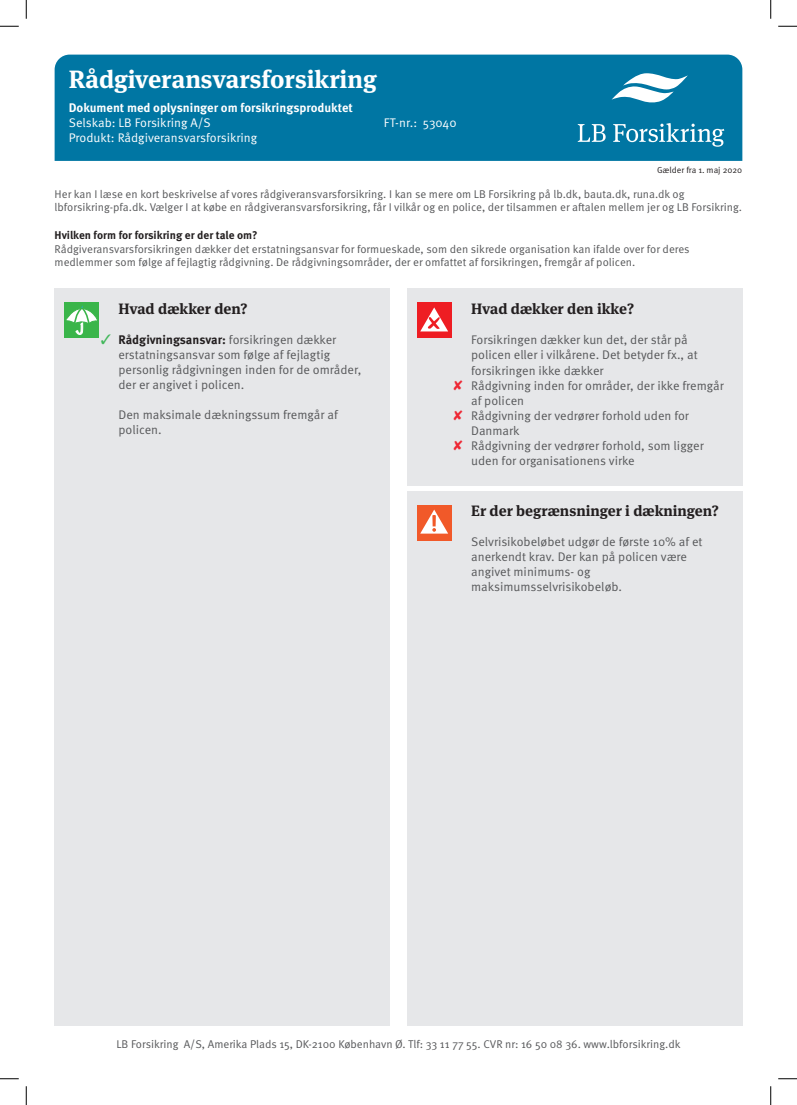
<style>
.page{position:relative;width:797px;height:1105px;background:#fff}
.page>*{position:absolute;margin:0;border:0;box-sizing:border-box;transform-origin:0 0}
.t1{font:700 25px "Meta Serif OT";color:#fff}
.t2{font:700 15px "Meta Serif OT";color:#231f20}
.t3{font:12.5px/15px "Meta Pro Norm";color:#57585a}
.t4{font:12.5px "Meta Pro Norm";color:#fff}
.t5{font:700 12.5px "Meta Pro";color:#fff}
.t6{font:700 12.5px "Meta Pro";color:#231f20}
.t7{font:11.25px/13.8px "Meta Pro Norm";color:#57585a}
.t8{font:700 11.25px "Meta Pro";color:#231f20}
.t9{font:8.75px "Meta Pro Norm";color:#231f20}
.s1{color:#41b75a}
.s2{font-family:"Meta Pro Norm";font-weight:400;color:#57585a}
.s3{color:#ee2834}
</style>
<div class="page">
<div style="left:55px;top:55px;width:687px;height:106px;background:#0076a3"></div>
<div style="left:55px;top:288px;width:334px;height:737px;background:#e6e7e9"></div>
<div style="left:407px;top:288px;width:335px;height:198px;background:#e6e7e9"></div>
<div style="left:407px;top:491px;width:335px;height:534px;background:#e6e7e9"></div>
<svg style="left:578px;top:124px;width:27px;height:18px"></svg>
<svg style="left:613px;top:123px;width:111px;height:24px;background:#3c96b8"></svg>
<svg style="left:611px;top:73px;width:76px;height:30px"></svg>
<div style="left:64px;top:303px;width:34px;height:35px;background:#3ab54a"></div>
<svg style="left:66px;top:305px;width:31px;height:30px"></svg>
<div style="left:417px;top:303px;width:34px;height:35px;background:#ee1d23"></div>
<svg style="left:420px;top:307px;width:28px;height:24px"></svg>
<div style="left:417px;top:505px;width:34px;height:35px;background:#f15929"></div>
<svg style="left:420px;top:510px;width:28px;height:24px"></svg>
<svg style="left:0;top:25px;width:19px;height:2px"></svg>
<svg style="left:778px;top:25px;width:19px;height:2px"></svg>
<svg style="left:0;top:1078px;width:19px;height:1px"></svg>
<svg style="left:778px;top:1078px;width:19px;height:1px"></svg>
<svg style="left:25px;top:0;width:2px;height:19px"></svg>
<svg style="left:25px;top:1086px;width:2px;height:19px"></svg>
<svg style="left:770px;top:0;width:1px;height:19px"></svg>
<svg style="left:770px;top:1086px;width:1px;height:19px"></svg>
<h1 class="t1" style="left:69px;top:63px;width:309px">Rådgiveransvarsforsikring</h1>
<p class="t5" style="left:69px;top:98px;width:286px">Dokument med oplysninger om forsikringsproduktet</p>
<p class="t4" style="left:69px;top:114px;width:143px">Selskab: LB Forsikring A/S</p>
<p class="t4" style="left:384px;top:114px;width:74px">FT-nr.: 53040</p>
<p class="t4" style="left:69px;top:129px;width:190px">Produkt: Rådgiveransvarsforsikring</p>
<p class="t9" style="left:657px;top:164px;width:87px">Gælder fra 1. maj 2020</p>
<p class="t7" style="left:55px;top:186px;width:689px">Her kan I læse en kort beskrivelse af vores rådgiveransvarsforsikring. I kan se mere om LB Forsikring på lb.dk, bauta.dk, runa.dk og lbforsikring-pfa.dk. Vælger I at købe en rådgiveransvarsforsikring, får I vilkår og en police, der tilsammen er aftalen mellem jer og LB Forsikring.</p>
<p class="t8" style="left:55px;top:226px;width:205px">Hvilken form for forsikring er der tale om?</p>
<p class="t7" style="left:55px;top:241px;width:636px">Rådgiveransvarsforsikringen dækker det erstatningsansvar for formueskade, som den sikrede organisation kan ifalde over for deres medlemmer som følge af fejlagtig rådgivning. De rådgivningsområder, der er omfattet af forsikringen, fremgår af policen.</p>
<h2 class="t2" style="left:118px;top:299px;width:131px">Hvad dækker den?</h2>
<p class="t6" style="left:101px;top:330px;width:237px"><span class="s1">✓</span> Rådgivningsansvar: <span class="s2">forsikringen dækker</span></p>
<p class="t3" style="left:118px;top:346px;width:245px">erstatningsansvar som følge af fejlagtig personlig rådgivningen inden for de områder, der er angivet i policen.</p>
<p class="t3" style="left:118px;top:406px;width:221px">Den maksimale dækningssum fremgår af policen.</p>
<h2 class="t2" style="left:471px;top:299px;width:164px">Hvad dækker den ikke?</h2>
<p class="t3" style="left:471px;top:331px;width:218px">Forsikringen dækker kun det, der står på</p>
<p class="t3" style="left:471px;top:346px;width:228px">policen eller i vilkårene. Det betyder fx., at</p>
<p class="t3" style="left:471px;top:362px;width:134px">forsikringen ikke dækker</p>
<p class="t3" style="left:453px;top:377px;width:272px"><span class="s3">✘</span> Rådgivning inden for områder, der ikke fremgår</p>
<p class="t3" style="left:471px;top:392px;width:54px">af policen</p>
<p class="t3" style="left:453px;top:407px;width:237px"><span class="s3">✘</span> Rådgivning der vedrører forhold uden for</p>
<p class="t3" style="left:471px;top:422px;width:50px">Danmark</p>
<p class="t3" style="left:453px;top:437px;width:252px"><span class="s3">✘</span> Rådgivning der vedrører forhold, som ligger</p>
<p class="t3" style="left:471px;top:452px;width:165px">uden for organisationens virke</p>
<h2 class="t2" style="left:471px;top:501px;width:249px">Er der begrænsninger i dækningen?</h2>
<p class="t3" style="left:471px;top:534px;width:233px">Selvrisikobeløbet udgør de første 10% af et anerkendt krav. Der kan på policen være angivet minimums- og maksimumsselvrisikobeløb.</p>
<p class="t7" style="left:116px;top:1037px;width:565px">LB Forsikring A/S, Amerika Plads 15, DK-2100 København Ø. Tlf: 33 11 77 55. CVR nr: 16 50 08 36. www.lbforsikring.dk</p>
</div>
